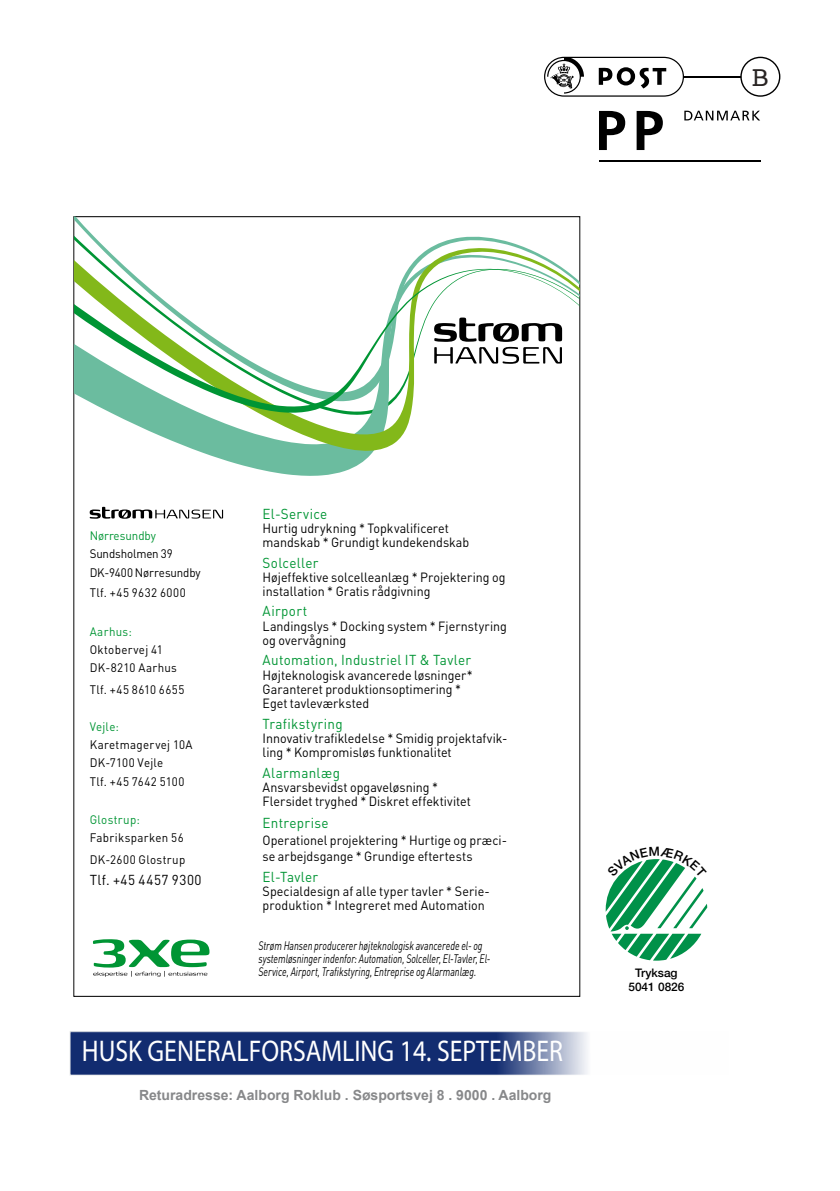
<style>
.page{position:relative;width:840px;height:1191px;background:#fff}
.page>*{position:absolute;margin:0;border:0;box-sizing:border-box;transform-origin:0 0}
.t1{font:30px "Myriad Pro";color:#fff;scale:.86 1}
.t2{font:29px "Courier";color:#292423}
.t3{font:14.2px "DIN Pro";letter-spacing:.025em;color:#009534;scale:.94 1}
.t4{font:14.2px "DIN Pro";letter-spacing:.045em;color:#000;scale:.94 1}
.t5{font:700 14px "Arial";color:#87888a}
.t6{font:13.2px/14.2px "DIN Pro";color:#000;scale:.94 1}
.t7{font:italic 12.2px/13.2px "DIN Pro";color:#000;scale:.74 1}
.t8{font:12.2px/18.4px "DIN Pro";letter-spacing:.025em;color:#000;scale:.94 1}
.t9{font:12.2px/18.4px "DIN Pro";letter-spacing:-.01em;color:#000;scale:.94 1}
.t10{font:12.2px "DIN Pro";letter-spacing:.025em;color:#009534;scale:.94 1}
.t11{font:12.2px "DIN Pro";letter-spacing:.045em;color:#000;scale:.94 1}
.t12{font:12.2px "DIN Pro";color:#009534;scale:.94 1}
.t13{font:500 11.8px/14.2px "Helvetica Neue LT Std";color:#000;text-align:center}
</style>
<div class="page">
<svg style="left:684px;top:111px;width:75px;height:9px"></svg>
<hr style="left:682px;top:76px;width:78px;height:1px;background:#000">
<hr style="left:598px;top:160px;width:162px;height:2px;background:#000">
<svg style="left:599px;top:111px;width:26px;height:39px"></svg>
<svg style="left:636px;top:111px;width:26px;height:39px"></svg>
<svg style="left:544px;top:57px;width:139px;height:40px"></svg>
<div style="left:740px;top:57px;width:39px;height:39px;background:#fff;border-radius:50%"></div>
<div style="left:740px;top:57px;width:40px;height:40px;border:1px solid #000;border-radius:50%"></div>
<svg style="left:90px;top:507px;width:133px;height:12px"></svg>
<svg style="left:93px;top:939px;width:116px;height:37px"></svg>
<svg style="left:74px;top:216px;width:505px;height:24px"></svg>
<svg style="left:74px;top:451px;width:300px;height:25px"></svg>
<svg style="left:74px;top:240px;width:489px;height:211px"></svg>
<svg style="left:74px;top:268px;width:505px;height:145px"></svg>
<svg style="left:71px;top:1033px;width:517px;height:40px;background:#263d7c"></svg>
<div style="left:69px;top:1031px;width:659px;height:44px;border:1px solid #eceded"></div>
<svg style="left:605px;top:859px;width:101px;height:101px"></svg>
<h2 class="t2" style="left:751px;top:55px;width:19px">B</h2>
<p class="t12" style="left:90px;top:526px;width:72px">Nørresundby</p>
<p class="t9" style="left:90px;top:543px;width:119px">Sundsholmen 39<br>DK-9400 Nørresundby</p>
<p class="t11" style="left:90px;top:583px;width:104px">Tlf. +45 9632 6000</p>
<p class="t10" style="left:90px;top:621px;width:46px">Aarhus:</p>
<p class="t8" style="left:90px;top:639px;width:94px">Oktobervej 41<br>DK-8210 Aarhus</p>
<p class="t8" style="left:90px;top:679px;width:102px">Tlf. +45 8610 6655</p>
<p class="t10" style="left:90px;top:716px;width:33px">Vejle:</p>
<p class="t8" style="left:90px;top:734px;width:111px">Karetmagervej 10A<br>DK-7100 Vejle<br>Tlf. +45 7642 5100</p>
<p class="t10" style="left:90px;top:810px;width:55px">Glostrup:</p>
<p class="t8" style="left:90px;top:826px;width:103px;line-height:21.4px">Fabriksparken 56<br>DK-2600 Glostrup</p>
<p class="t4" style="left:90px;top:869px;width:121px">Tlf. +45 4457 9300</p>
<p class="t3" style="left:262px;top:502px;width:70px">El-Service</p>
<p class="t6" style="left:262px;top:520px;width:221px">Hurtig udrykning * Topkvalificeret mandskab * Grundigt kundekendskab</p>
<p class="t3" style="left:262px;top:551px;width:61px">Solceller</p>
<p class="t6" style="left:262px;top:568px;width:260px">Højeffektive solcelleanlæg * Projektering og installation * Gratis rådgivning</p>
<p class="t3" style="left:262px;top:600px;width:49px">Airport</p>
<p class="t6" style="left:262px;top:617px;width:261px">Landingslys * Docking system * Fjernstyring og overvågning</p>
<p class="t3" style="left:262px;top:649px;width:223px">Automation, Industriel IT &amp; Tavler</p>
<p class="t6" style="left:262px;top:666px;width:225px">Højteknologisk avancerede løsninger*<br>Garanteret produktionsoptimering *<br>Eget tavleværksted</p>
<p class="t3" style="left:262px;top:712px;width:87px">Trafikstyring</p>
<p class="t6" style="left:262px;top:729px;width:262px">Innovativ trafikledelse * Smidig projektafvik&shy;ling * Kompromisløs funktionalitet</p>
<p class="t3" style="left:262px;top:761px;width:84px">Alarmanlæg</p>
<p class="t6" style="left:262px;top:778px;width:223px">Ansvarsbevidst opgaveløsning *<br>Flersidet tryghed * Diskret effektivitet</p>
<p class="t3" style="left:262px;top:812px;width:72px">Entreprise</p>
<p class="t6" style="left:262px;top:830px;width:261px;line-height:16.4px">Operationel projektering * Hurtige og præci&shy;se arbejdsgange * Grundige eftertests</p>
<p class="t3" style="left:262px;top:865px;width:61px">El-Tavler</p>
<p class="t6" style="left:262px;top:882px;width:243px">Specialdesign af alle typer tavler * Serie&shy;produktion * Integreret med Automation</p>
<p class="t7" style="left:258px;top:937px;width:315px">Strøm Hansen producerer højteknologisk avancerede el- og systemløsninger indenfor: Automation, Solceller, El-Tavler, El-<br>Service, Airport, Trafikstyring, Entreprise og Alarmanlæg.</p>
<h1 class="t1" style="left:82px;top:1033px;width:561px">HUSK GENERALFORSAMLING 14. SEPTEMBER</h1>
<p class="t5" style="left:139px;top:1086px;width:414px">Returadresse: Aalborg Roklub . Søsportsvej 8 . 9000 . Aalborg</p>
<p class="t13" style="left:628px;top:965px;width:57px">Tryksag<br>5041 0826</p>
</div>
